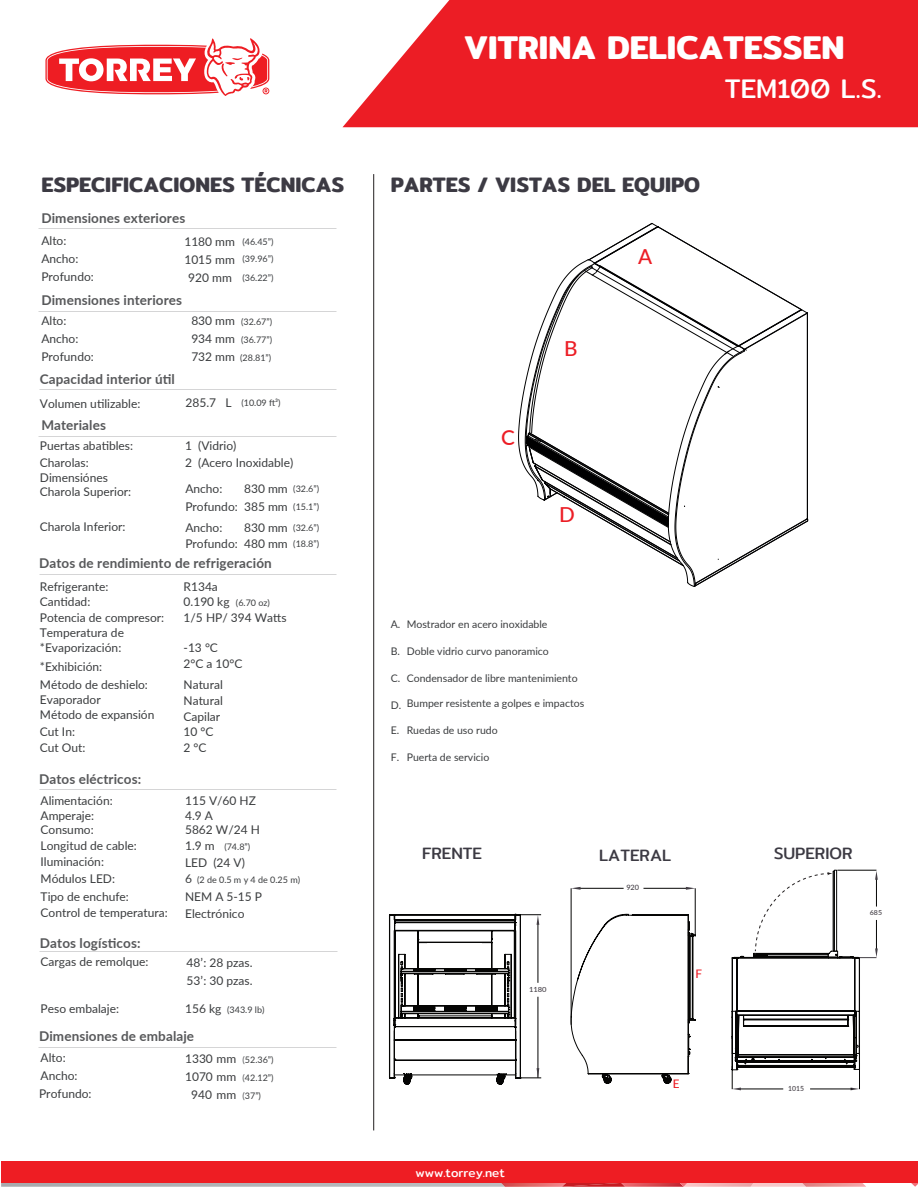
<style>
.page{position:relative;width:918px;height:1188px;background:#fff}
.page>*{position:absolute;margin:0;border:0;box-sizing:border-box;transform-origin:0 0}
.t1{font:600 33px "Mitr";color:#fff}
.t2{font:27px "Mitr";color:#fff}
.t3{font:600 21px "Mitr";color:#3c3a43}
.t4{font:500 20.7px "Lato";color:#ec1d25}
.t5{font:16.5px "Mitr";color:#3c3a43}
.t6{font:700 13.5px "Lato";letter-spacing:.005em;color:#57585a}
.t7{font:12px/18px "Lato";color:#3a3c3e}
.t8{font:12px "Mitr";color:#fff}
.t9{font:500 11.7px "Lato";color:#ec1d25}
.t10{font:10.5px "Lato";color:#3a3c3e}
.t11{font:9px/18px "Lato";color:#3a3c3e;text-align:justify}
.t12{font:9px/17.1px "Lato";color:#3a3d40}
.t13{font:500 7.35px "Lato";color:#433e45}
.t14{font:500 7.05px "Lato";color:#433e45}
.t15{font:500 7.05px "Lato";color:#433e45;scale:1.07 1}
.t16{font:500 6.9px "Lato";color:#433e45}
.s1{font-size:12px}
.s2{font-size:9px}
.s3{color:#57585a}
.s4{font-size:9px;color:#57585a}
</style>
<div class="page">
<svg style="left:343px;top:0;width:575px;height:127px;background:#ed3139"></svg>
<svg style="left:911px;top:1183px;width:7px;height:4px"></svg>
<svg style="left:1px;top:1183px;width:865px;height:4px;background:#caa2a5"></svg>
<div style="left:1px;top:1162px;width:917px;height:21px;background:#ee1d23"></div>
<hr style="left:373px;top:174px;width:1px;height:956px;background:#231f20">
<svg style="left:45px;top:38px;width:225px;height:58px"></svg>
<svg style="left:518px;top:223px;width:290px;height:364px"></svg>
<hr style="left:578px;top:888px;width:46px;height:1px;background:#050504">
<hr style="left:643px;top:888px;width:45px;height:1px;background:#050504">
<div style="left:834px;top:870px;width:3px;height:81px;border:1px solid #050504"></div>
<div style="left:833px;top:871px;width:1px;height:80px;border:1px solid #050504"></div>
<hr style="left:876px;top:877px;width:1px;height:30px;background:#050504">
<hr style="left:876px;top:920px;width:1px;height:32px;background:#050504">
<hr style="left:837px;top:870px;width:39px;height:1px;background:#050504">
<svg style="left:732px;top:872px;width:128px;height:218px"></svg>
<svg style="left:875px;top:871px;width:3px;height:9px"></svg>
<svg style="left:875px;top:948px;width:3px;height:10px"></svg>
<svg style="left:572px;top:887px;width:9px;height:3px"></svg>
<hr style="left:571px;top:888px;width:1px;height:137px;background:#050504">
<hr style="left:695px;top:888px;width:1px;height:49px;background:#050504">
<svg style="left:571px;top:914px;width:125px;height:170px"></svg>
<svg style="left:686px;top:887px;width:9px;height:3px"></svg>
<svg style="left:389px;top:914px;width:152px;height:170px"></svg>
<hr style="left:741px;top:1089px;width:42px;height:1px;background:#050504">
<hr style="left:810px;top:1089px;width:42px;height:1px;background:#050504">
<h3 class="t3" style="left:41px;top:169px;width:304px">ESPECIFICACIONES TÉCNICAS</h3>
<p class="t6" style="left:41px;top:208px;width:145px">Dimensiones exteriores</p>
<p class="t7" style="left:41px;top:231px;width:54px">Alto:<br>Ancho:<br>Profundo:</p>
<p class="t6" style="left:41px;top:290px;width:142px">Dimensiones interiores</p>
<p class="t7" style="left:41px;top:311px;width:54px">Alto:<br>Ancho:<br>Profundo:</p>
<p class="t7" style="left:184px;top:232px;width:52px;text-align:center">1180 mm<br>1015 mm<br>920 mm</p>
<p class="t11" style="left:191px;top:313px;width:82px"><span class="s1">830 mm</span> (32.67”)<br><span class="s1">934 mm</span> (36.77”)<br><span class="s1">732 mm</span> (28.81”)</p>
<p class="t11" style="left:186px;top:394px;width:97px"><span class="s1">285.7 L</span> (10.09 ft³)</p>
<p class="t12" style="left:242px;top:233px;width:33px">(46.45”) (39.96”)</p>
<p class="t12" style="left:242px;top:269px;width:33px">(36.22”)</p>
<p class="t6" style="left:40px;top:369px;width:137px">Capacidad interior útil</p>
<p class="t7" style="left:40px;top:394px;width:102px">Volumen utilizable:</p>
<p class="t6" style="left:41px;top:415px;width:66px">Materiales</p>
<p class="t7" style="left:40px;top:437px;width:95px;line-height:16.5px">Puertas abatibles:<br>Charolas:</p>
<p class="t7" style="left:40px;top:470px;width:93px;line-height:14.4px">Dimensiónes<br>Charola Superior:</p>
<p class="t7" style="left:185px;top:437px;width:53px">1 (Vidrio)</p>
<p class="t7" style="left:185px;top:479px;width:39px">Ancho:</p>
<p class="t11" style="left:244px;top:480px;width:77px"><span class="s1">830 mm</span> (32.6”)</p>
<p class="t7" style="left:185px;top:497px;width:135px">Profundo: 385 mm <span class="s2">(15.1”)</span></p>
<p class="t7" style="left:185px;top:453px;width:110px">2 (Acero Inoxidable)</p>
<p class="t7" style="left:40px;top:517px;width:87px">Charola Inferior:</p>
<p class="t7" style="left:185px;top:518px;width:39px">Ancho:</p>
<p class="t11" style="left:244px;top:518px;width:77px"><span class="s1">830 mm</span> (32.6”)</p>
<p class="t7" style="left:185px;top:534px;width:135px">Profundo: 480 mm <span class="s2">(18.8”)</span></p>
<p class="t6" style="left:39px;top:553px;width:234px">Datos de rendimiento de refrigeración</p>
<p class="t7" style="left:40px;top:577px;width:70px">Refrigerante:</p>
<p class="t7" style="left:40px;top:610px;width:126px;line-height:14.9px">Potencia de compresor:<br>Temperatura de *Evaporización:</p>
<p class="t7" style="left:40px;top:658px;width:110px">*Exhibición:<br>Método de deshielo:</p>
<p class="t7" style="left:40px;top:692px;width:116px;line-height:15px">Evaporador<br>Método de expansión</p>
<p class="t7" style="left:184px;top:577px;width:36px">R134a</p>
<p class="t7" style="left:40px;top:592px;width:52px">Cantidad:</p>
<p class="t11" style="left:184px;top:593px;width:88px"><span class="s1">0.190 kg</span> (6.70 oz)</p>
<p class="t7" style="left:184px;top:608px;width:105px">1/5 HP/ 394 Watts</p>
<p class="t7" style="left:184px;top:654px;width:60px">2°C a 10°C</p>
<p class="t7" style="left:184px;top:638px;width:36px">-13 °C</p>
<p class="t7" style="left:184px;top:676px;width:41px;line-height:16px;text-align:justify">Natural Natural Capilar</p>
<p class="t7" style="left:40px;top:723px;width:37px">Cut In:</p>
<p class="t7" style="left:184px;top:723px;width:31px">10 °C</p>
<p class="t7" style="left:40px;top:738px;width:47px">Cut Out:</p>
<p class="t7" style="left:184px;top:738px;width:25px">2 °C</p>
<p class="t6" style="left:39px;top:769px;width:104px">Datos eléctricos:</p>
<p class="t7" style="left:41px;top:793px;width:74px;line-height:15px">Alimentación:<br>Amperaje:</p>
<p class="t7" style="left:41px;top:837px;width:98px;line-height:16.5px">Longitud de cable:<br>Iluminación:</p>
<p class="t7" style="left:41px;top:887px;width:129px;line-height:17px">Tipo de enchufe:<br>Control de temperatura:</p>
<p class="t7" style="left:41px;top:952px;width:109px">Cargas de remolque:</p>
<p class="t7" style="left:41px;top:999px;width:80px">Peso embalaje:</p>
<p class="t7" style="left:185px;top:793px;width:72px;line-height:15px">115 V/60 HZ<br>4.9 A</p>
<p class="t11" style="left:185px;top:837px;width:67px"><span class="s1">1.9 m</span> (74.8”)</p>
<p class="t7" style="left:185px;top:853px;width:61px">LED (24 V)</p>
<p class="t7" style="left:185px;top:887px;width:79px;line-height:17px">NEM A 5-15 P<br>Electrónico</p>
<p class="t7" style="left:41px;top:820px;width:55px">Consumo:</p>
<p class="t7" style="left:185px;top:820px;width:76px">5862 W/24 H</p>
<p class="t7" style="left:41px;top:869px;width:76px">Módulos LED:</p>
<p class="t7" style="left:185px;top:869px;width:8px">6</p>
<p class="t11" style="left:197px;top:870px;width:105px">(2 de 0.5 m y 4 de 0.25 m)</p>
<p class="t6" style="left:40px;top:933px;width:102px">Datos logísticos:</p>
<p class="t7" style="left:187px;top:953px;width:67px">48’: 28 pzas.<br>53’: 30 pzas.</p>
<p class="t11" style="left:185px;top:1000px;width:81px"><span class="s1">156 kg</span> (343.9 lb)</p>
<p class="t6" style="left:39px;top:1026px;width:157px">Dimensiones de embalaje</p>
<p class="t7" style="left:39px;top:1048px;width:54px">Alto:<br>Ancho:<br>Profundo:</p>
<p class="t11" style="left:185px;top:1050px;width:90px"><span class="s1">1330 mm</span> <span class="s3">(</span>52.36”)<br><span class="s1">1070 mm</span> <span class="s3">(</span>42.12”)</p>
<p class="t7" style="left:191px;top:1085px;width:71px">940 mm <span class="s4">(</span><span class="s2">37”)</span></p>
<h1 class="t1" style="left:464px;top:23px;width:382px">VITRINA DELICATESSEN</h1>
<h2 class="t2" style="left:725px;top:69px;width:158px">TEM100 L.S.</h2>
<h3 class="t3" style="left:391px;top:169px;width:311px">PARTES / VISTAS DEL EQUIPO</h3>
<h3 class="t4" style="left:501px;top:423px;width:15px">C</h3>
<h3 class="t4" style="left:564px;top:333px;width:15px">B</h3>
<h3 class="t4" style="left:559px;top:500px;width:17px">D</h3>
<h3 class="t4" style="left:638px;top:241px;width:16px">A</h3>
<p class="t10" style="left:391px;top:617px;width:158px">A. Mostrador en acero inoxidable</p>
<p class="t10" style="left:391px;top:644px;width:160px">B. Doble vidrio curvo panoramico</p>
<p class="t10" style="left:391px;top:671px;width:11px">C.</p>
<p class="t10" style="left:391px;top:698px;width:12px">D.</p>
<p class="t10" style="left:407px;top:670px;width:172px">Condensador de libre mantenimiento</p>
<p class="t10" style="left:407px;top:696px;width:179px">Bumper resistente a golpes e impactos</p>
<p class="t10" style="left:391px;top:723px;width:10px">E.</p>
<p class="t10" style="left:391px;top:750px;width:10px">F.</p>
<p class="t10" style="left:407px;top:723px;width:92px">Ruedas de uso rudo</p>
<p class="t10" style="left:407px;top:750px;width:84px">Puerta de servicio</p>
<h3 class="t5" style="left:422px;top:841px;width:62px">FRENTE</h3>
<h3 class="t5" style="left:599px;top:843px;width:73px">LATERAL</h3>
<h3 class="t5" style="left:774px;top:841px;width:80px">SUPERIOR</h3>
<p class="t15" style="left:529px;top:985px;width:18px">1180</p>
<p class="t8" style="left:415px;top:1164px;width:91px">www.torrey.net</p>
<p class="t13" style="left:626px;top:882px;width:14px">920</p>
<p class="t9" style="left:695px;top:965px;width:8px">F</p>
<p class="t9" style="left:673px;top:1076px;width:8px">E</p>
<p class="t16" style="left:870px;top:908px;width:14px">685</p>
<p class="t14" style="left:788px;top:1083px;width:17px">1015</p>
</div>
